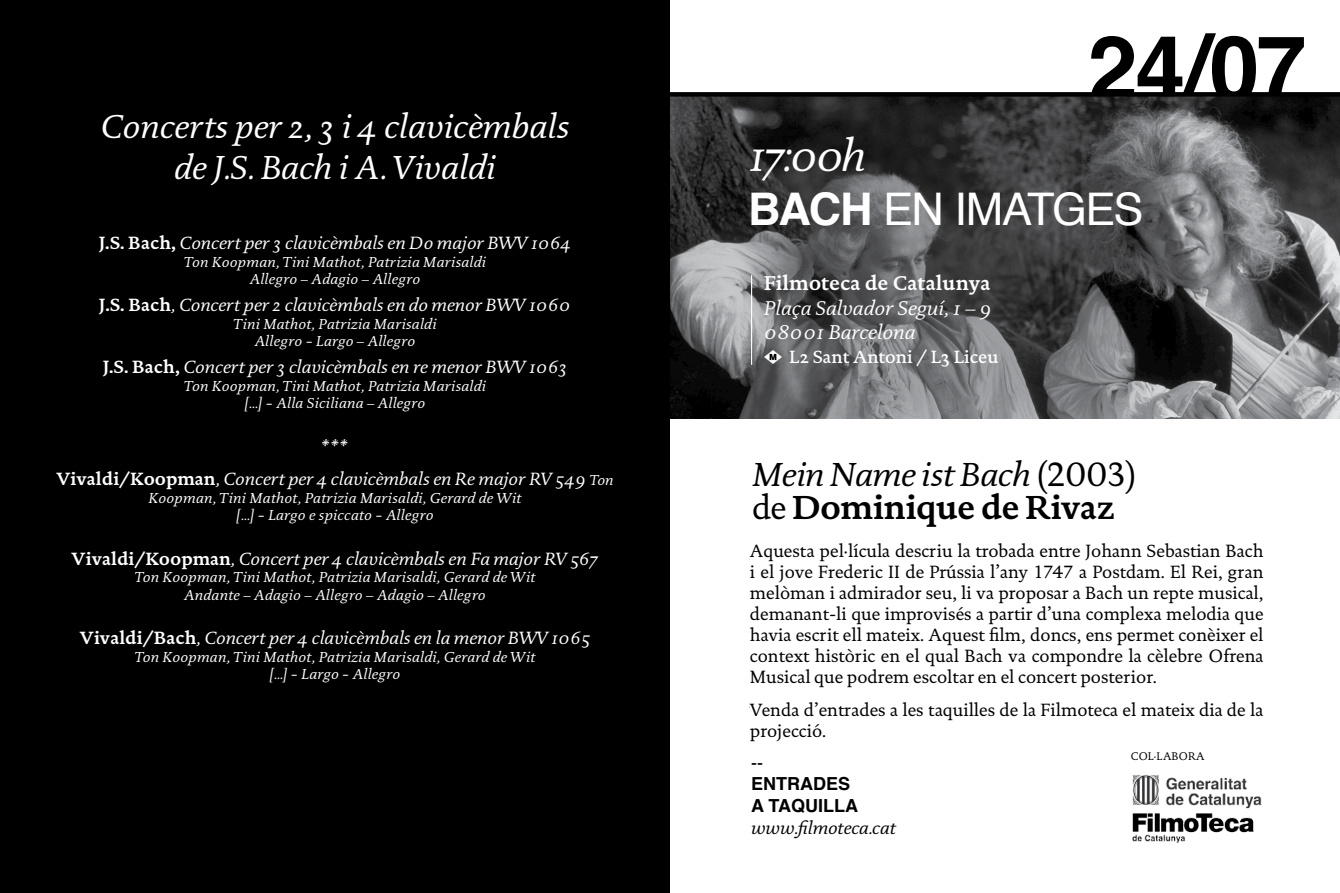
<style>
.page{position:relative;width:1340px;height:893px;background:#fff}
.page>*{position:absolute;margin:0;border:0;box-sizing:border-box;transform-origin:0 0}
.t1{font:700 90px "Helvetica";color:#000}
.t2{font:45px "Helvetica";letter-spacing:-.045em;color:#fff}
.t3{font:italic 45px "DTL Documenta SP Regular";color:#fff}
.t4{font:italic 33.75px/40.5px "DTL Documenta SP Regular";color:#fff;text-align:center}
.t5{font:italic 33.75px "DTL Documenta SP Regular";letter-spacing:-.015em;color:#000}
.t6{font:33.75px "DTL Documenta SP Bold";letter-spacing:-.025em;color:#000}
.t7{font:italic 20.25px/24.3px "DTL Documenta SP Regular";color:#fff}
.t8{font:20.25px "DTL Documenta SP Bold";color:#fff}
.t9{font:18px/21.2px "DTL Documenta";color:#000}
.t10{font:italic 18px/31.5px "DTL Documenta SP Regular";color:#fff;text-align:center}
.t11{font:700 18px "DTL Documenta SP Semi";color:#fff}
.t12{font:700 18px/21.6px "Helvetica";color:#000}
.t13{font:italic 18px "DTL Documenta SP Regular";color:#000}
.t14{font:18px "Helvetica";color:#000}
.t15{font:italic 14.62px/17.6px "DTL Documenta SP Regular";letter-spacing:.02em;color:#fff;text-align:center}
.t16{font:11.25px "DTL Documenta";color:#000}
.s1{font-family:"DTL Documenta SP Bold";font-style:normal}
.s2{font-size:14.62px}
.s3{font-weight:700}
.s4{font-family:"DTL Documenta";font-style:normal}
.s5{font-family:"DTL Documenta"}
</style>
<div class="page">
<div style="left:0;top:0;width:670px;height:893px;background:#000"></div>
<img style="left:670px;top:97px;width:669px;height:322px">
<div style="left:670px;top:92px;width:669px;height:5px;background:#000"></div>
<img style="left:764px;top:350px;width:17px;height:13px">
<img style="left:1132px;top:774px;width:130px;height:69px">
<hr style="left:751px;top:275px;width:1px;height:90px;background:#fff">
<h3 class="t4" style="left:101px;top:106px;width:470px">Concerts per 2, 3 i 4 clavicèmbals de J.S. Bach i A. Vivaldi</h3>
<p class="t10" style="left:99px;top:227px;width:474px"><span class="s1">J.S. Bach,</span> Concert per 3 clavicèmbals en Do major BWV 1064</p>
<p class="t15" style="left:184px;top:253px;width:303px">Ton Koopman, Tini Mathot, Patrizia Marisaldi<br>Allegro – Adagio – Allegro</p>
<p class="t10" style="left:99px;top:289px;width:473px"><span class="s1">J.S. Bach</span>, Concert per 2 clavicèmbals en do menor BWV 1060</p>
<p class="t15" style="left:233px;top:315px;width:204px">Tini Mathot, Patrizia Marisaldi<br>Allegro - Largo – Allegro</p>
<p class="t10" style="left:103px;top:351px;width:466px"><span class="s1">J.S. Bach,</span> Concert per 3 clavicèmbals en re menor BWV 1063</p>
<p class="t15" style="left:184px;top:377px;width:303px">Ton Koopman, Tini Mathot, Patrizia Marisaldi [...] - Alla Siciliana – Allegro</p>
<p class="t10" style="left:56px;top:431px;width:558px">***<br><span class="s1">Vivaldi/Koopman</span>, Concert per 4 clavicèmbals en Re major RV 549 <span class="s2">Ton</span></p>
<p class="t15" style="left:149px;top:489px;width:374px">Koopman, Tini Mathot, Patrizia Marisaldi, Gerard de Wit [...] - Largo e spiccato - Allegro</p>
<p class="t10" style="left:72px;top:542px;width:528px"><span class="s1">Vivaldi/Koopman</span>, Concert per 4 clavicèmbals en Fa major RV 567</p>
<p class="t15" style="left:135px;top:568px;width:402px">Ton Koopman, Tini Mathot, Patrizia Marisaldi, Gerard de Wit<br>Andante – Adagio – Allegro – Adagio – Allegro</p>
<p class="t10" style="left:80px;top:622px;width:511px"><span class="s1">Vivaldi/Bach</span>, Concert per 4 clavicèmbals en la menor BWV 1065</p>
<p class="t15" style="left:135px;top:648px;width:402px">Ton Koopman, Tini Mathot, Patrizia Marisaldi, Gerard de Wit [...] - Largo - Allegro</p>
<h1 class="t1" style="left:1087px;top:-4px;width:220px">24/07</h1>
<h2 class="t3" style="left:748px;top:128px;width:119px">17:00h</h2>
<h2 class="t2" style="left:748px;top:175px;width:397px"><span class="s3">BACH</span> EN IMATGES</h2>
<p class="t8" style="left:763px;top:271px;width:228px">Filmoteca de Catalunya</p>
<p class="t7" style="left:763px;top:295px;width:230px">Plaça Salvador Seguí, 1 – 9<br>08001 Barcelona</p>
<p class="t11" style="left:789px;top:346px;width:211px">L2 Sant Antoni / L3 Liceu</p>
<h3 class="t5" style="left:752px;top:454px;width:386px">Mein Name ist Bach <span class="s4">(2003)</span></h3>
<h3 class="t6" style="left:752px;top:487px;width:364px"><span class="s5">de</span> Dominique de Rivaz</h3>
<p class="t9" style="left:750px;top:543px;width:508px">Aquesta pel·lícula descriu la trobada entre Johann Sebastian Bach i el jove Frederic II de Prússia l’any 1747 a Postdam. El Rei, gran melòman i admirador seu, li va proposar a Bach un repte musical, demanant-li que improvisés a partir d’una complexa melodia que havia escrit ell mateix. Aquest film, doncs, ens permet conèixer el context històric en el qual Bach va compondre la cèlebre Ofrena Musical que podrem escoltar en el concert posterior.</p>
<p class="t9" style="left:750px;top:702px;width:506px">Venda d’entrades a les taquilles de la Filmoteca el mateix dia de la projecció.</p>
<p class="t9" style="left:750px;top:540px;width:515px;text-align:justify">Aquesta pel·lícula descriu la trobada entre Johann Sebastian Bach i el jove Frederic II de Prússia l’any 1747 a Postdam. El Rei, gran melòman i admirador seu, li va proposar a Bach un repte musical, demanant-li que improvisés a partir d’una complexa melodia que havia escrit ell mateix. Aquest film, doncs, ens permet conèixer el context històric en el qual Bach va compondre la cèlebre Ofrena Musical que podrem escoltar en el concert posterior.</p>
<p class="t9" style="left:750px;top:699px;width:515px">Venda d’entrades a les taquilles de la Filmoteca el mateix dia de la projecció.</p>
<p class="t14" style="left:751px;top:748px;width:13px">--</p>
<p class="t12" style="left:751px;top:773px;width:109px">ENTRADES<br>A TAQUILLA</p>
<p class="t13" style="left:751px;top:816px;width:146px">www.filmoteca.cat</p>
<p class="t16" style="left:1130px;top:749px;width:75px">COL·LABORA</p>
</div>
